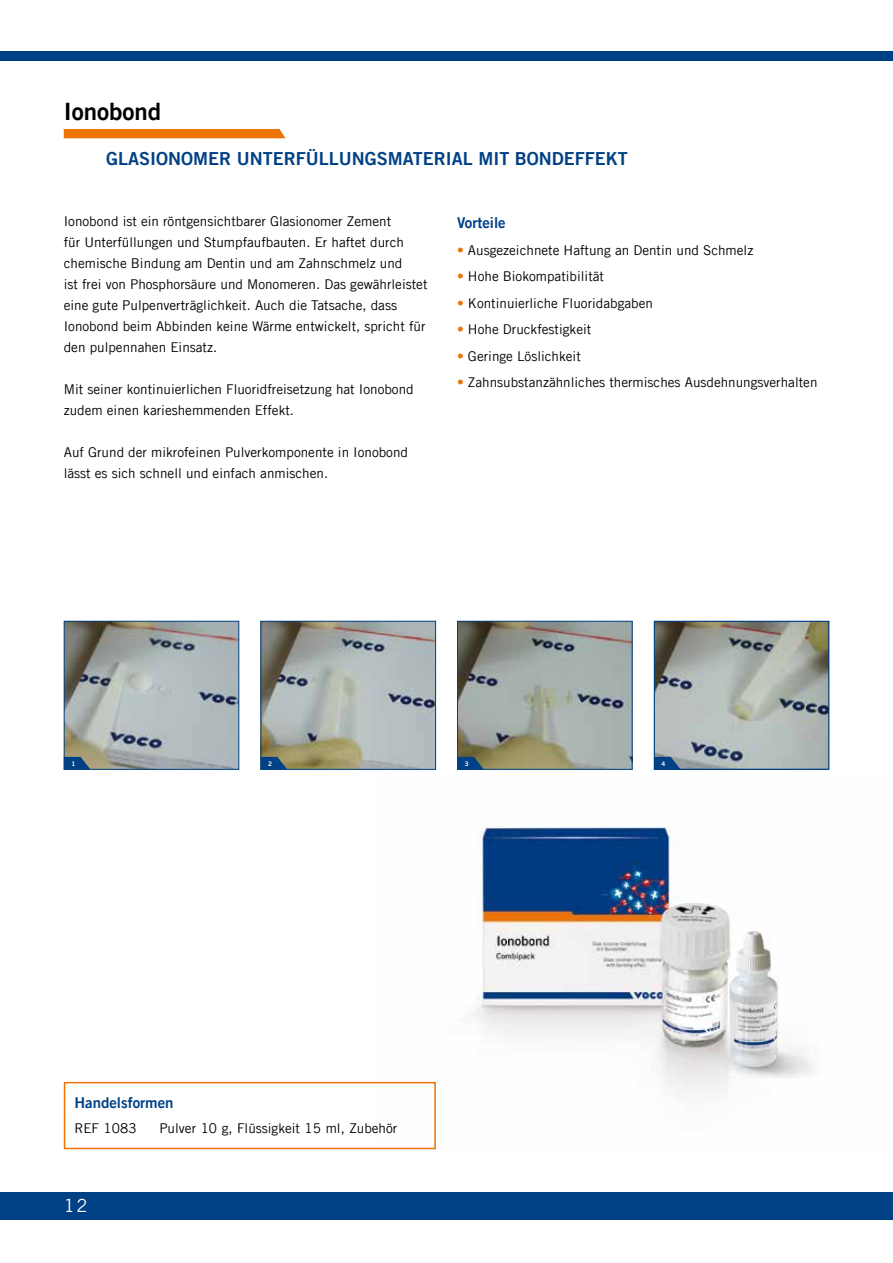
<style>
.page{position:relative;width:893px;height:1263px;background:#fff}
.page>*{position:absolute;margin:0;border:0;box-sizing:border-box;transform-origin:0 0}
.t1{font:24px "Trade Gothic LT Com Bd 2";color:#000}
.t2{font:18px "Trade Gothic LT Com Bd 2";color:#004185}
.t3{font:18px "Trade Gothic LT Com";color:#fff}
.t4{font:15px "Trade Gothic LT Com Bd 2";color:#004185}
.t5{font:13.5px/21px "Trade Gothic LT Com";color:#000}
.t6{font:6.3px "Trade Gothic LT Com Bd 2";color:#fff}
.s1{color:#ec7404}
</style>
<div class="page">
<div style="left:0;top:1192px;width:893px;height:28px;background:#004185"></div>
<div style="left:0;top:51px;width:893px;height:10px;background:#004185"></div>
<img style="left:375px;top:827px;width:438px;height:323px">
<div style="left:64px;top:129px;width:222px;height:9px;background:#ec7404"></div>
<img style="left:66px;top:623px;width:171px;height:145px">
<div style="left:64px;top:621px;width:175px;height:149px;border:1px solid #004185"></div>
<svg style="left:64px;top:757px;width:27px;height:13px"></svg>
<img style="left:656px;top:623px;width:171px;height:144px">
<div style="left:654px;top:621px;width:175px;height:149px;border:1px solid #004185"></div>
<svg style="left:654px;top:757px;width:27px;height:13px"></svg>
<img style="left:459px;top:623px;width:171px;height:145px">
<div style="left:457px;top:621px;width:175px;height:149px;border:1px solid #004185"></div>
<svg style="left:457px;top:757px;width:27px;height:13px"></svg>
<img style="left:263px;top:623px;width:171px;height:145px">
<div style="left:261px;top:621px;width:175px;height:149px;border:1px solid #004185"></div>
<svg style="left:261px;top:757px;width:26px;height:13px"></svg>
<div style="left:64px;top:1082px;width:372px;height:67px;border:2px solid #ec7404"></div>
<h1 class="t1" style="left:64px;top:97px;width:99px">Ionobond</h1>
<h2 class="t2" style="left:106px;top:147px;width:523px">GLASIONOMER UNTERFÜLLUNGSMATERIAL MIT BONDEFFEKT</h2>
<p class="t5" style="left:64px;top:210px;width:365px">Ionobond ist ein röntgensichtbarer Glasionomer Zement<br>für Unterfüllungen und Stumpfaufbauten. Er haftet durch chemische Bindung am Dentin und am Zahnschmelz und<br>ist frei von Phosphorsäure und Monomeren. Das gewährleistet eine gute Pulpenverträglichkeit. Auch die Tatsache, dass Ionobond beim Abbinden keine Wärme entwickelt, spricht für den pulpennahen Einsatz.</p>
<p class="t5" style="left:64px;top:379px;width:351px">Mit seiner kontinuierlichen Fluoridfreisetzung hat Ionobond zudem einen karieshemmenden Effekt.</p>
<p class="t5" style="left:64px;top:442px;width:346px">Auf Grund der mikrofeinen Pulverkomponente in Ionobond lässt es sich schnell und einfach anmischen.</p>
<p class="t4" style="left:457px;top:214px;width:50px">Vorteile</p>
<p class="t5" style="left:457px;top:239px;width:298px"><span class="s1">•</span> Ausgezeichnete Haftung an Dentin und Schmelz</p>
<p class="t5" style="left:457px;top:266px;width:149px"><span class="s1">•</span> Hohe Biokompatibilität</p>
<p class="t5" style="left:457px;top:292px;width:197px"><span class="s1">•</span> Kontinuierliche Fluoridabgaben</p>
<p class="t5" style="left:457px;top:319px;width:136px"><span class="s1">•</span> Hohe Druckfestigkeit</p>
<p class="t5" style="left:457px;top:345px;width:125px"><span class="s1">•</span> Geringe Löslichkeit</p>
<p class="t5" style="left:457px;top:372px;width:362px"><span class="s1">•</span> Zahnsubstanzähnliches thermisches Ausdehnungsverhalten</p>
<p class="t6" style="left:71px;top:760px;width:5px">1</p>
<p class="t6" style="left:268px;top:760px;width:5px">2</p>
<p class="t6" style="left:465px;top:760px;width:5px">3</p>
<p class="t6" style="left:661px;top:760px;width:5px">4</p>
<p class="t4" style="left:74px;top:1093px;width:101px">Handelsformen</p>
<p class="t5" style="left:74px;top:1117px;width:64px">REF 1083</p>
<p class="t5" style="left:159px;top:1117px;width:239px">Pulver 10 g, Flüssigkeit 15 ml, Zubehör</p>
<h2 class="t3" style="left:64px;top:1195px;width:25px">12</h2>
</div>
